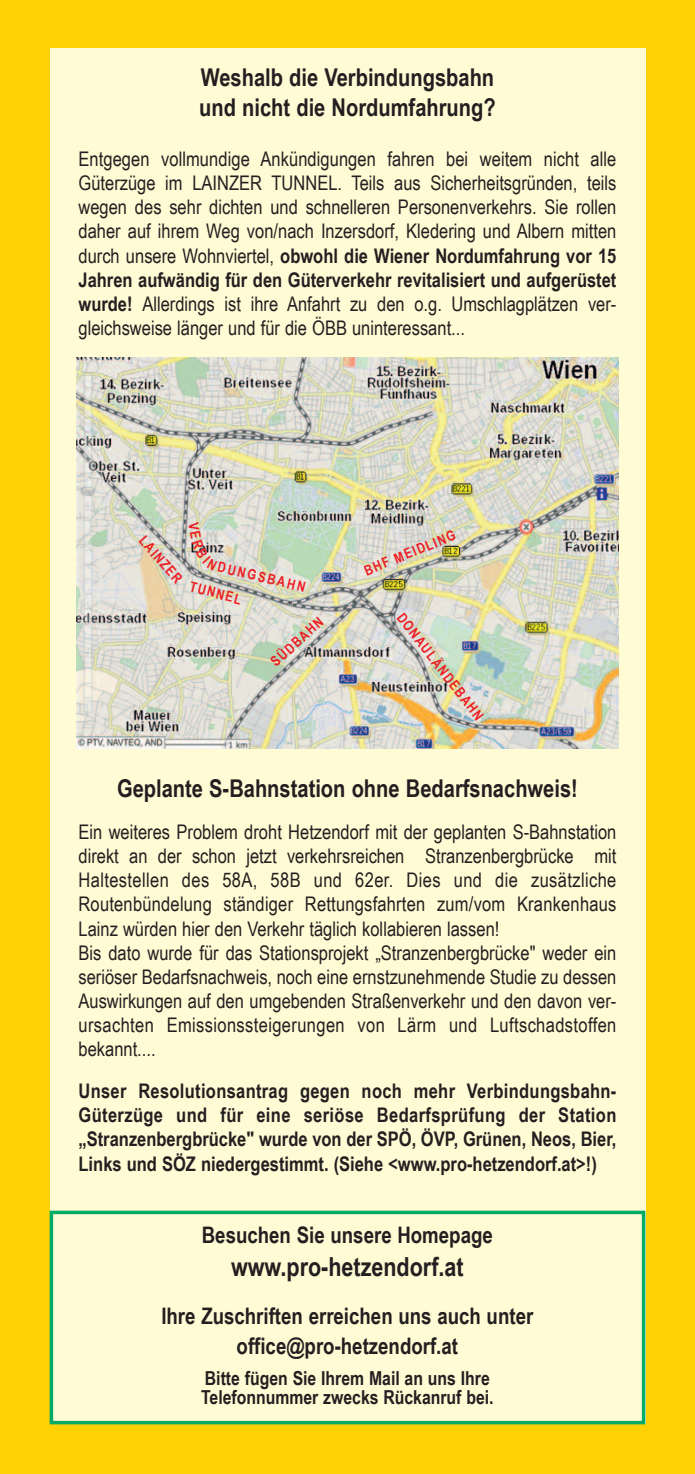
<style>
.page{position:relative;width:695px;height:1474px;background:#fff}
.page>*{position:absolute;margin:0;border:0;box-sizing:border-box;transform-origin:0 0}
.t1{font:700 26.25px "Arial Narrow";color:#231f20}
.t2{font:700 24.5px/29.4px "Arial Narrow";color:#231f20}
.t3{font:700 22.75px/29.8px "Arial Narrow";color:#231f20;text-align:center}
.t4{font:20.12px/24.2px "Arial Narrow";color:#231f20;text-align:justify}
.t5{font:700 20.12px/24.2px "Arial Narrow";color:#231f20;text-align:justify}
.t6{font:700 19.25px/19.2px "Arial Narrow";color:#231f20}
.t7{font:700 14px "Arial Narrow";color:#ee1d23}
.s1{font-weight:700}
</style>
<div class="page">
<div style="left:0;top:0;width:694px;height:1473px;background:#fed105"></div>
<div style="left:50px;top:48px;width:595px;height:1376px;background:#fffbd5"></div>
<img style="left:77px;top:358px;width:541px;height:390px">
<div style="left:50px;top:1210px;width:595px;height:214px;border:4px solid #00ab66"></div>
<svg style="left:188px;top:521px;width:58px;height:56px;background:#d0d1c6"></svg>
<p class="t2" style="left:199px;top:63px;width:298px">Weshalb die Verbindungsbahn und nicht die Nordumfahrung?</p>
<p class="t4" style="left:78px;top:146px;width:539px">Entgegen vollmundige Ankündigungen fahren bei weitem nicht alle Güterzüge im LAINZER TUNNEL. Teils aus Sicherheitsgründen, teils wegen des sehr dichten und schnelleren Personenverkehrs. Sie rollen daher auf ihrem Weg von/nach Inzersdorf, Kledering und Albern mitten durch unsere Wohnviertel, <span class="s1">obwohl die Wiener Nordumfahrung vor 15<br>Jahren aufwändig für den Güterverkehr revitalisiert und aufgerüstet wurde!</span> Allerdings ist ihre Anfahrt zu den o.g. Umschlagplätzen ver&shy;gleichsweise länger und für die ÖBB uninteressant...</p>
<p class="t7" style="left:148px;top:532px;width:59px;rotate:49deg">LAINZER</p>
<p class="t7" style="left:250px;top:565px;width:61px;rotate:14deg">GSBAHN</p>
<p class="t7" style="left:192px;top:578px;width:54px;rotate:15deg">TUNNEL</p>
<p class="t7" style="left:362px;top:563px;width:99px;rotate:-22deg">BHF MEIDLING</p>
<p class="t7" style="left:267px;top:657px;width:67px;rotate:-42deg">SÜDBAHN</p>
<p class="t7" style="left:406px;top:610px;width:133px;rotate:52deg">DONAULÄNDEBAHN</p>
<p class="t2" style="left:117px;top:773px;width:462px">Geplante S-Bahnstation ohne Bedarfsnachweis!</p>
<p class="t4" style="left:78px;top:819px;width:539px;text-align:left">Ein weiteres Problem droht Hetzendorf mit der geplanten S-Bahnstation direkt an der schon jetzt verkehrsreichen Stranzenbergbrücke mit Haltestellen des 58A, 58B und 62er. Dies und die zusätzliche Routenbündelung ständiger Rettungsfahrten zum/vom Krankenhaus Lainz würden hier den Verkehr täglich kollabieren lassen!<br>Bis dato wurde für das Stationsprojekt „Stranzenbergbrücke" weder ein seriöser Bedarfsnachweis, noch eine ernstzunehmende Studie zu dessen Auswirkungen auf den umgebenden Straßenverkehr und den davon ver&shy;ursachten Emissionssteigerungen von Lärm und Luftschadstoffen bekannt....</p>
<p class="t5" style="left:78px;top:1078px;width:539px">Unser Resolutionsantrag gegen noch mehr Verbindungsbahn-Güterzüge und für eine seriöse Bedarfsprüfung der Station „Stranzenbergbrücke" wurde von der SPÖ, ÖVP, Grünen, Neos, Bier, Links und SÖZ niedergestimmt. (Siehe &lt;www.pro-hetzendorf.at&gt;!)</p>
<p class="t3" style="left:202px;top:1220px;width:292px">Besuchen Sie unsere Homepage</p>
<h1 class="t1" style="left:231px;top:1251px;width:234px">www.pro-hetzendorf.at</h1>
<p class="t3" style="left:161px;top:1300px;width:373px">Ihre Zuschriften erreichen uns auch unter office@pro-hetzendorf.at</p>
<p class="t6" style="left:201px;top:1368px;width:294px">Bitte fügen Sie Ihrem Mail an uns Ihre<br>Telefonnummer zwecks Rückanruf bei.</p>
</div>
